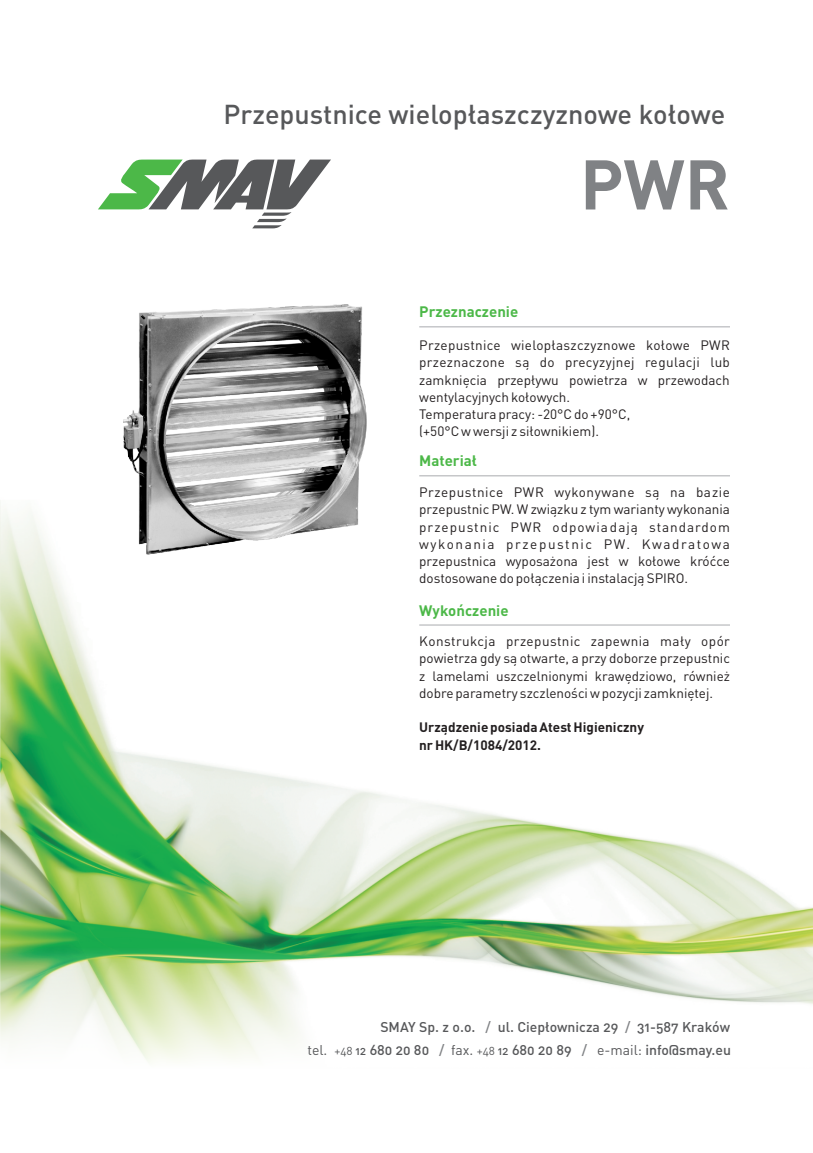
<style>
.page{position:relative;width:813px;height:1153px;background:#fff}
.page>*{position:absolute;margin:0;border:0;box-sizing:border-box;transform-origin:0 0}
.t1{font:700 69px "DIN Pro";color:#808285}
.t2{font:27px "DIN Pro";color:#57585a}
.t3{font:700 15px "DIN Pro";color:#4cb848}
.t4{font:13.95px/22.4px "DIN";color:#57585a;text-align:right}
.t5{font:13.5px/17.2px "DIN Pro";color:#231f20;text-align:justify}
.t6{font:700 13.5px/17.2px "DIN Pro";color:#231f20}
.s1{color:#808285}
.s2{font-family:"DIN Pro"}
.s3{font-family:"DIN Bold Alternate"}
.s4{font-family:"DIN Bold Alternate";font-size:11.4px}
.s5{font-size:11.4px}
</style>
<div class="page">
<img style="left:0;top:412px;width:812px;height:650px">
<svg style="left:98px;top:159px;width:233px;height:69px"></svg>
<img style="left:123px;top:305px;width:243px;height:249px">
<hr style="left:419px;top:326px;width:310px;height:1px;background:#bcbdc0">
<hr style="left:419px;top:475px;width:310px;height:1px;background:#bcbdc0">
<hr style="left:419px;top:624px;width:310px;height:1px;background:#bcbdc0">
<h2 class="t2" style="left:223px;top:103px;width:503px">Przepustnice wielop³aszczyznowe ko³owe</h2>
<p class="t3" style="left:419px;top:306px;width:100px">Przeznaczenie</p>
<h1 class="t1" style="left:579px;top:157px;width:151px">PWR</h1>
<p class="t5" style="left:419px;top:338px;width:312px;text-align:left">Przepustnice wielop³aszczyznowe ko³owe PWR przeznaczone s¹ do precyzyjnej regulacji lub zamkniêcia przep³ywu powietrza w przewodach wentylacyjnych ko³owych.<br>Temperatura pracy: -20°C do +90°C,<br>(+50°C w wersji z si³ownikiem).</p>
<p class="t3" style="left:419px;top:455px;width:59px">Materia³</p>
<p class="t5" style="left:419px;top:485px;width:312px">Przepustnice PWR wykonywane s¹ na bazie przepustnic PW. W zwi¹zku z tym warianty wykonania przepustnic PWR odpowiadaj¹ standardom wykonania przepustnic PW. Kwadratowa przepustnica wyposa¿ona jest w ko³owe króæce dostosowane do po³¹czenia i instalacj¹ SPIRO.</p>
<p class="t3" style="left:419px;top:604px;width:91px">Wykoñczenie</p>
<p class="t5" style="left:419px;top:633px;width:312px">Konstrukcja przepustnic zapewnia ma³y opór powietrza gdy s¹ otwarte, a przy doborze przepustnic z lamelami uszczelnionymi krawêdziowo, równie¿ dobre parametry szczlenoœci w pozycji zamkniêtej.</p>
<p class="t6" style="left:419px;top:720px;width:226px">Urz¹dzenie posiada Atest Higieniczny nr HK/B/1084/2012.</p>
<p class="t4" style="left:307px;top:1016px;width:425px">SMAY Sp. z o.o. <span class="s1">/</span> ul. <span class="s2">Ciep³ownicza</span> 29 <span class="s1">/</span> 31-587 <span class="s2">Kraków<br></span><span class="s3">tel.</span> <span class="s4">+48</span> <span class="s5">12</span> 680 20 80 <span class="s1">/</span> <span class="s3">fax.</span> <span class="s4">+48</span> <span class="s5">12</span> 680 20 89 <span class="s1">/</span> <span class="s3">e-mail:</span> info@smay.eu</p>
</div>
